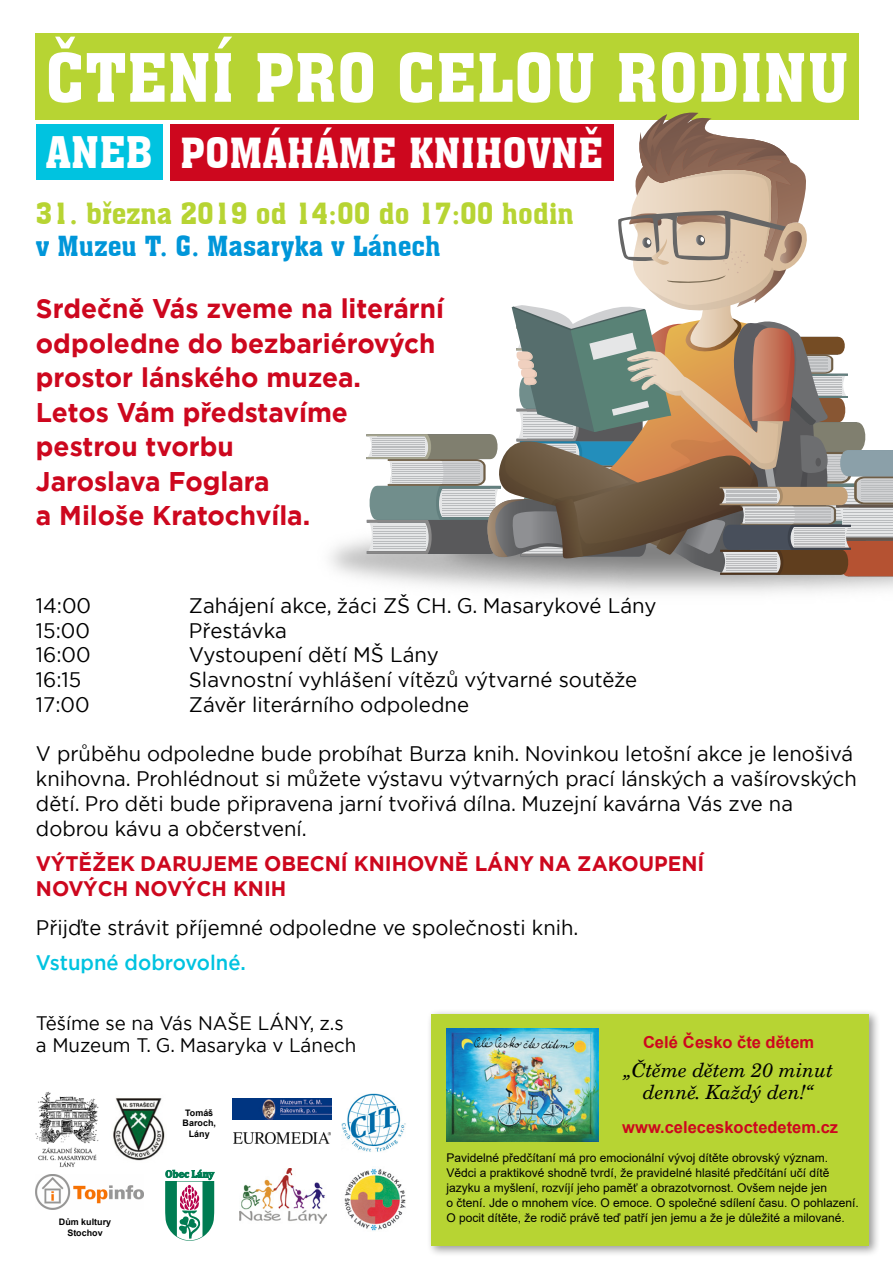
<style>
.page{position:relative;width:893px;height:1263px;background:#fff}
.page>*{position:absolute;margin:0;border:0;box-sizing:border-box;transform-origin:0 0}
.t1{font:65.55px "Aachen BT";color:#fff}
.t2{font:40.5px "Aachen BT";color:#fff}
.t3{font:28.5px "Aachen BT";color:#b7d433}
.t4{font:700 27px/34.5px "Gotham";color:#cd071e}
.t5{font:27px "Aachen BT";color:#0096d9}
.t6{font:21px/24.8px "Gotham";color:#000;scale:.96 1}
.t7{font:21px "Gotham";color:#000}
.t8{font:700 21px/24.8px "Gotham";color:#cd071e}
.t9{font:500 21px "Gotham";color:#00c3e0;scale:.96 1}
.t10{font:19.5px/22.5px "Gotham";color:#000;scale:.96 1}
.t11{font:italic 19.5px/22.5px "New Century Schoolbook CE";color:#000;text-align:center}
.t12{font:700 16.5px "Arial";color:#cd071e}
.t13{font:12px/15px "Arial";color:#000}
.t14{font:700 9px/10.8px "Arial";color:#000;text-align:center}
.s1{font-size:42.45px}
</style>
<div class="page">
<div style="left:426px;top:1009px;width:454px;height:248px;background:#000;opacity:.4"></div>
<div style="left:431px;top:1014px;width:438px;height:232px;background:#b7d433"></div>
<img style="left:446px;top:1029px;width:152px;height:112px">
<svg style="left:72px;top:33px;width:26px;height:1px"></svg>
<img style="left:35px;top:1091px;width:64px;height:76px">
<img style="left:239px;top:1168px;width:87px;height:55px">
<img style="left:113px;top:1098px;width:52px;height:63px">
<img style="left:233px;top:1132px;width:98px;height:12px">
<svg style="left:165px;top:1170px;width:49px;height:71px"></svg>
<img style="left:344px;top:1169px;width:62px;height:62px">
<img style="left:233px;top:1099px;width:98px;height:21px">
<img style="left:341px;top:1093px;width:65px;height:59px">
<img style="left:36px;top:1175px;width:107px;height:34px">
<div style="left:36px;top:34px;width:823px;height:86px;background:#b7d433"></div>
<div style="left:170px;top:125px;width:443px;height:56px;background:#cd071e"></div>
<div style="left:36px;top:125px;width:127px;height:55px;background:#00c3e0"></div>
<svg style="left:366px;top:113px;width:527px;height:463px"></svg>
<h1 class="t1" style="left:45px;top:37px;width:805px">ČTENÍ PRO CELOU RODINU</h1>
<h2 class="t2" style="left:46px;top:128px;width:559px"><span class="s1">ANEB</span> POMÁHÁME KNIHOVNE</h2>
<h2 class="t2" style="left:581px;top:119px;width:22px">ˇ</h2>
<h3 class="t3" style="left:101px;top:196px;width:15px">Š</h3>
<h3 class="t3" style="left:36px;top:196px;width:539px">31. BREZNA 2019 OD 14:00 DO 17:00 HODIN</h3>
<h3 class="t5" style="left:36px;top:230px;width:406px">V MUZEU T. G. MASARYKA V LÁNECH</h3>
<h3 class="t4" style="left:36px;top:291px;width:410px">Srdečně Vás zveme na literární odpoledne do bezbariérových prostor lánského muzea.<br>Letos Vám představíme pestrou tvorbu<br>Jaroslava Foglara<br>a M iloše Kratochvíla.</h3>
<h3 class="t7" style="left:36px;top:592px;width:57px">14:00</h3>
<h3 class="t7" style="left:189px;top:592px;width:469px">Zahájení akce, žáci zš CH. G. Masarykové Lány</h3>
<h3 class="t7" style="left:36px;top:617px;width:56px">15:00</h3>
<h3 class="t7" style="left:189px;top:617px;width:100px">Přestávka</h3>
<h3 class="t7" style="left:36px;top:641px;width:56px">16:00</h3>
<h3 class="t7" style="left:189px;top:641px;width:251px">Vystoupení dětí MŠ Lány</h3>
<h3 class="t7" style="left:36px;top:666px;width:47px">16:15</h3>
<h3 class="t7" style="left:189px;top:666px;width:450px">Slavnostní vyhlášení vítězů výtvarné soutěže</h3>
<h3 class="t7" style="left:36px;top:691px;width:55px">17:00</h3>
<h3 class="t7" style="left:189px;top:691px;width:282px">Závěr literárního odpoledne</h3>
<p class="t6" style="left:36px;top:741px;width:856px">V průběhu odpoledne bude probíhat Burza knih. Novinkou letošní akce je lenošivá knihovna. Prohlédnout si můžete výstavu výtvarných prací lánských a vašírovských dětí. Pro děti bude připravena jarní tvořivá dílna. Muzejní kavárna Vás zve na dobrou kávu a občerstvení.</p>
<h3 class="t8" style="left:36px;top:851px;width:670px">Výtěžek darujeme obecní knihovně lány na zakoupení nových nových knih</h3>
<h3 class="t6" style="left:36px;top:914px;width:567px">Přijďte strávit příjemné odpoledne ve společnosti knih.</h3>
<h3 class="t9" style="left:36px;top:949px;width:220px">Vstupné dobrovolné.</h3>
<h3 class="t10" style="left:36px;top:1011px;width:335px">Těšíme se na Vás NAŠE LÁNY, z.s a Muzeum T. G. Masaryka v Lánech</h3>
<h3 class="t12" style="left:643px;top:1031px;width:173px">Celé česko čte dětem</h3>
<h3 class="t11" style="left:624px;top:1059px;width:211px">„Čtěme dětem 20 minut denně. Každý den!“</h3>
<h3 class="t12" style="left:622px;top:1115px;width:217px">www.celeceskoctedetem.cz</h3>
<p class="t13" style="left:447px;top:1150px;width:414px">Pavidelné předčítaní má pro emocionální vývoj dítěte obrovský význam.<br>Vědci a praktikové shodně tvrdí, že pravidelné hlasité předčítání učí dítě jazyku a myšlení, rozvíjí jeho paměť a obrazotvornost. Ovšem nejde jen<br>o čtení. Jde o mnohem více. O emoce. O společné sdílení času. O pohlazení.<br>O pocit dítěte, že rodič právě teď patří jen jemu a že je důležité a milované.</p>
<p class="t14" style="left:183px;top:1107px;width:35px">Tomáš baroch,<br>Lány</p>
<p class="t14" style="left:59px;top:1216px;width:54px">Dům kultury<br>Stochov</p>
</div>
